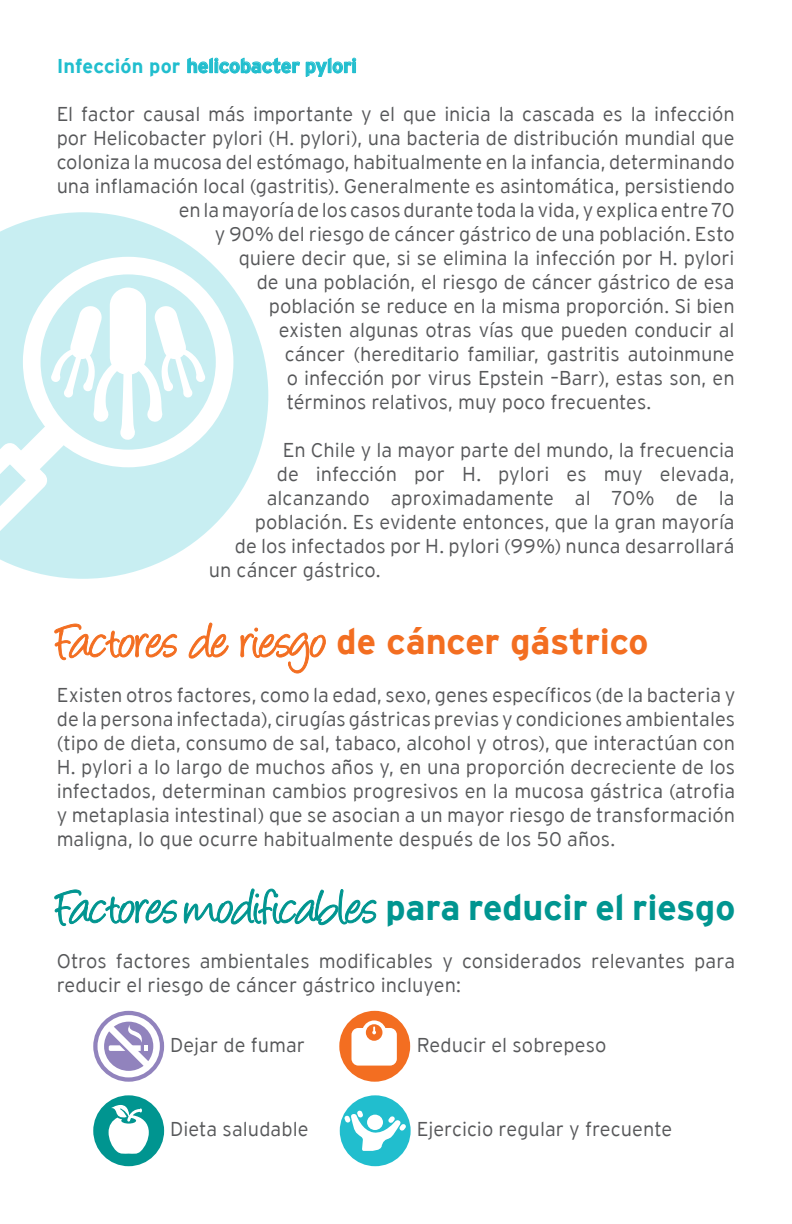
<style>
.page{position:relative;width:792px;height:1224px;background:#fff}
.page>*{position:absolute;margin:0;border:0;box-sizing:border-box;transform-origin:0 0}
.t1{font:56px "Angelina";letter-spacing:-.02em;color:#009590}
.t2{font:56px "Angelina";letter-spacing:-.02em;color:#f36e21}
.t3{font:300 20px/24px "Interstate";color:#57585a}
.t4{font:700 20px "Interstate";letter-spacing:-.01em;color:#21bece}
.s1{font-family:"Interstate";font-weight:700;font-size:36px}
</style>
<div class="page">
<svg style="left:54px;top:888px;width:323px;height:39px"></svg>
<svg style="left:93px;top:1011px;width:71px;height:71px"></svg>
<div style="left:339px;top:1011px;width:71px;height:71px;background:#f36e21;border-radius:50%"></div>
<div style="left:93px;top:1095px;width:71px;height:71px;background:#009590;border-radius:50%"></div>
<div style="left:340px;top:1095px;width:71px;height:71px;background:#21bece;border-radius:50%"></div>
<svg style="left:344px;top:1110px;width:62px;height:41px"></svg>
<div style="left:367px;top:1115px;width:16px;height:15px;background:#fff;border-radius:50%"></div>
<svg style="left:187px;top:57px;width:170px;height:20px"></svg>
<svg style="left:54px;top:623px;width:124px;height:38px"></svg>
<svg style="left:188px;top:622px;width:41px;height:37px"></svg>
<svg style="left:240px;top:627px;width:86px;height:47px"></svg>
<svg style="left:0;top:212px;width:268px;height:367px"></svg>
<svg style="left:0;top:248px;width:242px;height:306px"></svg>
<div style="left:110px;top:288px;width:36px;height:87px;background:#fff;border-radius:18px"></div>
<svg style="left:0;top:305px;width:206px;height:198px"></svg>
<svg style="left:98px;top:1015px;width:62px;height:62px"></svg>
<svg style="left:109px;top:1105px;width:40px;height:49px"></svg>
<svg style="left:351px;top:1020px;width:46px;height:46px"></svg>
<p class="t4" style="left:57px;top:54px;width:302px">Infección por helicobacter pylori</p>
<p class="t3" style="left:57px;top:101px;width:680px">El factor causal más importante y el que inicia la cascada es la infección</p>
<p class="t3" style="left:57px;top:125px;width:679px">por Helicobacter pylori (H. pylori), una bacteria de distribución mundial que</p>
<p class="t3" style="left:57px;top:149px;width:679px">coloniza la mucosa del estómago, habitualmente en la infancia, determinando</p>
<p class="t3" style="left:57px;top:173px;width:680px">una inflamación local (gastritis). Generalmente es asintomática, persistiendo</p>
<p class="t3" style="left:179px;top:197px;width:558px">en la mayoría de los casos durante toda la vida, y explica entre 70</p>
<p class="t3" style="left:215px;top:221px;width:522px">y 90% del riesgo de cáncer gástrico de una población. Esto</p>
<p class="t3" style="left:239px;top:245px;width:497px">quiere decir que, si se elimina la infección por H. pylori</p>
<p class="t3" style="left:257px;top:269px;width:479px">de una población, el riesgo de cáncer gástrico de esa</p>
<p class="t3" style="left:269px;top:293px;width:468px">población se reduce en la misma proporción. Si bien</p>
<p class="t3" style="left:279px;top:317px;width:457px">existen algunas otras vías que pueden conducir al</p>
<p class="t3" style="left:285px;top:341px;width:451px">cáncer (hereditario familiar, gastritis autoinmune</p>
<p class="t3" style="left:287px;top:365px;width:450px">o infección por virus Epstein –Barr), estas son, en</p>
<p class="t3" style="left:287px;top:389px;width:366px">términos relativos, muy poco frecuentes.</p>
<p class="t3" style="left:283px;top:437px;width:454px">En Chile y la mayor parte del mundo, la frecuencia</p>
<p class="t3" style="left:277px;top:461px;width:459px">de infección por H. pylori es muy elevada,</p>
<p class="t3" style="left:267px;top:485px;width:469px">alcanzando aproximadamente al 70% de la</p>
<p class="t3" style="left:255px;top:509px;width:482px">población. Es evidente entonces, que la gran mayoría</p>
<p class="t3" style="left:235px;top:533px;width:499px">de los infectados por H. pylori (99%) nunca desarrollará</p>
<p class="t3" style="left:209px;top:557px;width:174px">un cáncer gástrico.</p>
<h1 class="t2" style="left:57px;top:618px;width:593px">Factores de riesgo <span class="s1">de cáncer gástrico</span></h1>
<p class="t3" style="left:57px;top:683px;width:680px;text-align:justify">Existen otros factores, como la edad, sexo, genes específicos (de la bacteria y de la persona infectada), cirugías gástricas previas y condiciones ambientales (tipo de dieta, consumo de sal, tabaco, alcohol y otros), que interactúan con H. pylori a lo largo de muchos años y, en una proporción decreciente de los infectados, determinan cambios progresivos en la mucosa gástrica (atrofia y metaplasia intestinal) que se asocian a un mayor riesgo de transformación maligna, lo que ocurre habitualmente después de los 50 años.</p>
<h1 class="t1" style="left:57px;top:884px;width:680px">Factores modificables <span class="s1">para reducir el riesgo</span></h1>
<p class="t3" style="left:57px;top:949px;width:680px">Otros factores ambientales modificables y considerados relevantes para reducir el riesgo de cáncer gástrico incluyen:</p>
<p class="t3" style="left:170px;top:1033px;width:137px">Dejar de fumar</p>
<p class="t3" style="left:417px;top:1033px;width:191px">Reducir el sobrepeso</p>
<p class="t3" style="left:170px;top:1117px;width:140px">Dieta saludable</p>
<p class="t3" style="left:417px;top:1117px;width:257px">Ejercicio regular y frecuente</p>
</div>
